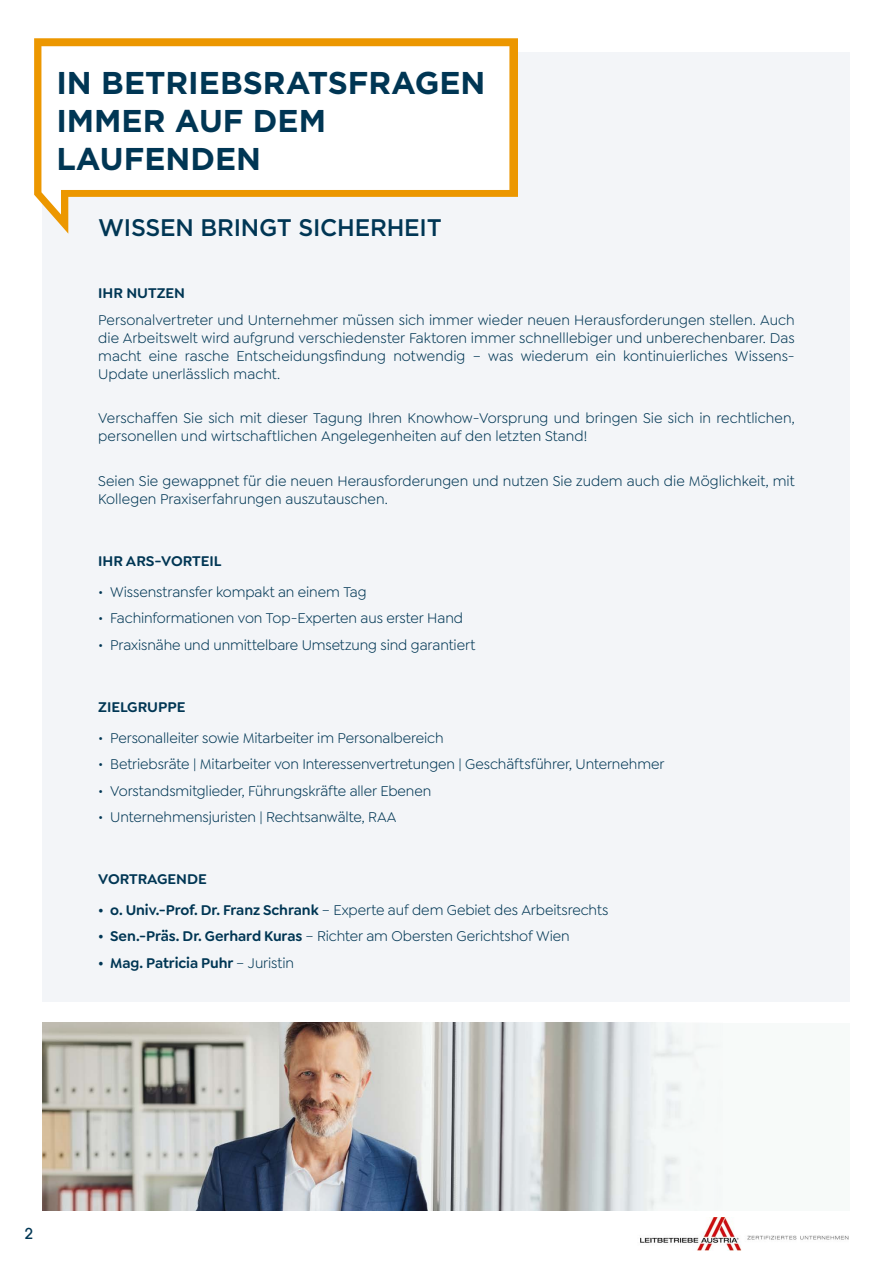
<style>
.page{position:relative;width:893px;height:1263px;background:#fff}
.page>*{position:absolute;margin:0;border:0;box-sizing:border-box;transform-origin:0 0}
.t1{font:700 31.5px/37.8px "Gotham";color:#003654}
.t2{font:500 24px "Gotham";letter-spacing:-.01em;color:#003654}
.t3{font:15px/18px "Goldplay";letter-spacing:-.005em;color:#003654}
.t4{font:600 15px "Goldplay";color:#003654}
.t5{font:500 15px "ITC Avant Garde Std";color:#003654}
.s1{font-weight:600}
.s2{font-weight:400}
</style>
<div class="page">
<div style="left:43px;top:1023px;width:807px;height:187px;background:#f7faf9"></div>
<img style="left:43px;top:1023px;width:648px;height:187px">
<div style="left:43px;top:52px;width:807px;height:950px;background:#f3f5f8"></div>
<svg style="left:34px;top:38px;width:484px;height:196px;fill:#fff"></svg>
<img style="left:640px;top:1218px;width:209px;height:32px">
<h1 class="t1" style="left:56px;top:64px;width:431px">IN BETRIEBSRATSFRAGEN<br>IMMER AUF DEM<br>LAUFENDEN</h1>
<h2 class="t2" style="left:98px;top:212px;width:345px">WISSEN BRINGT SICHERHEIT</h2>
<p class="t4" style="left:98px;top:284px;width:88px">IHR NUTZEN</p>
<p class="t3" style="left:98px;top:311px;width:698px;text-align:justify">Personalvertreter und Unternehmer müssen sich immer wieder neuen Herausforderungen stellen. Auch die Arbeitswelt wird aufgrund verschiedenster Faktoren immer schnelllebiger und unberechenbarer. Das macht eine rasche Entscheidungsfindung notwendig – was wiederum ein kontinuierliches Wissens-Update unerlässlich macht.</p>
<p class="t3" style="left:98px;top:409px;width:698px">Verschaffen Sie sich mit dieser Tagung Ihren Knowhow-Vorsprung und bringen Sie sich in rechtlichen, personellen und wirtschaftlichen Angelegenheiten auf den letzten Stand!</p>
<p class="t3" style="left:98px;top:472px;width:698px">Seien Sie gewappnet für die neuen Herausforderungen und nutzen Sie zudem auch die Möglichkeit, mit<br>Kollegen Praxiserfahrungen auszutauschen.</p>
<p class="t4" style="left:98px;top:552px;width:125px">IHR ARS-VORTEIL</p>
<p class="t3" style="left:98px;top:583px;width:270px">• Wissenstransfer kompakt an einem Tag</p>
<p class="t3" style="left:98px;top:609px;width:366px">• Fachinformationen von Top-Experten aus erster Hand</p>
<p class="t3" style="left:98px;top:636px;width:379px">• Praxisnähe und unmittelbare Umsetzung sind garantiert</p>
<p class="t4" style="left:98px;top:697px;width:89px">ZIELGRUPPE</p>
<p class="t3" style="left:98px;top:729px;width:347px">• Personalleiter sowie Mitarbeiter im Personalbereich</p>
<p class="t3" style="left:98px;top:755px;width:568px">• Betriebsräte | Mitarbeiter von Interessenvertretungen | Geschäftsführer, Unternehmer</p>
<p class="t3" style="left:98px;top:782px;width:335px">• Vorstandsmitglieder, Führungskräfte aller Ebenen</p>
<p class="t3" style="left:98px;top:808px;width:300px">• Unternehmensjuristen | Rechtsanwälte, RAA</p>
<p class="t4" style="left:98px;top:870px;width:110px">VORTRAGENDE</p>
<p class="t3" style="left:98px;top:901px;width:512px"><span class="s1">• o. Univ.-Prof. Dr. Franz Schrank</span> – Experte auf dem Gebiet des Arbeitsrechts</p>
<p class="t3" style="left:98px;top:927px;width:473px"><span class="s1">• Sen.-Präs. Dr. Gerhard Kuras</span> – Richter am Obersten Gerichtshof Wien</p>
<p class="t4" style="left:98px;top:953px;width:197px">• Mag. Patricia Puhr <span class="s2">– Juristin</span></p>
<p class="t5" style="left:25px;top:1224px;width:10px">2</p>
</div>
